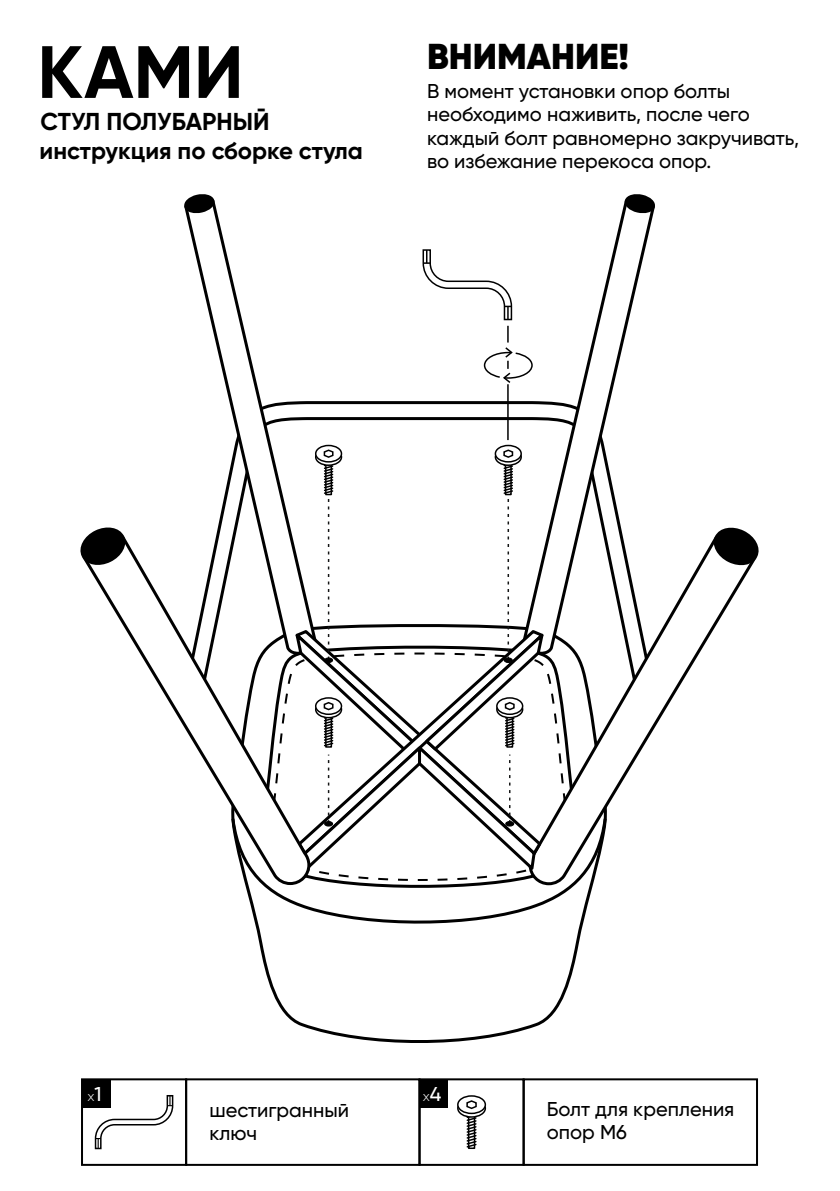
<style>
.page{position:relative;width:840px;height:1191px;background:#fff}
.page>*{position:absolute;margin:0;border:0;box-sizing:border-box;transform-origin:0 0}
.t1{font:700 73.8px "Gilroy";color:#000}
.t2{font:900 36px "Gilroy";color:#000}
.t3{font:700 24.4px "Gilroy";color:#000}
.t4{font:700 24px "Gilroy";color:#000}
.t5{font:500 20px/23.6px "Gilroy";color:#000}
.t6{font:300 14px "Gilroy";color:#fff}
.s1{font-weight:500;font-size:20px}
</style>
<div class="page">
<svg style="left:94px;top:1094px;width:80px;height:56px"></svg>
<div style="left:81px;top:1078px;width:106px;height:87px;border:2px solid #000"></div>
<div style="left:82px;top:1079px;width:28px;height:28px;background:#000"></div>
<div style="left:185px;top:1078px;width:235px;height:87px;border:2px solid #000"></div>
<div style="left:467px;top:1107px;width:8px;height:42px;border:2px solid #000"></div>
<svg style="left:457px;top:1098px;width:29px;height:19px"></svg>
<svg style="left:457px;top:1095px;width:29px;height:19px"></svg>
<svg style="left:465px;top:1099px;width:12px;height:49px"></svg>
<div style="left:418px;top:1078px;width:106px;height:87px;border:2px solid #000"></div>
<div style="left:419px;top:1079px;width:29px;height:28px;background:#000"></div>
<div style="left:522px;top:1078px;width:235px;height:87px;border:2px solid #000"></div>
<svg style="left:318px;top:399px;width:202px;height:66px"></svg>
<svg style="left:257px;top:624px;width:325px;height:419px"></svg>
<svg style="left:245px;top:886px;width:348px;height:45px"></svg>
<svg style="left:260px;top:874px;width:318px;height:20px"></svg>
<svg style="left:186px;top:215px;width:132px;height:411px"></svg>
<svg style="left:184px;top:194px;width:34px;height:21px"></svg>
<svg style="left:520px;top:215px;width:133px;height:411px"></svg>
<svg style="left:621px;top:194px;width:34px;height:21px"></svg>
<svg style="left:527px;top:533px;width:225px;height:353px"></svg>
<svg style="left:708px;top:527px;width:51px;height:39px"></svg>
<svg style="left:312px;top:626px;width:234px;height:248px"></svg>
<svg style="left:87px;top:532px;width:225px;height:354px"></svg>
<svg style="left:80px;top:527px;width:50px;height:39px"></svg>
<svg style="left:494px;top:448px;width:27px;height:18px"></svg>
<svg style="left:494px;top:445px;width:27px;height:17px"></svg>
<svg style="left:502px;top:448px;width:12px;height:211px"></svg>
<hr style="left:507px;top:384px;width:1px;height:56px;background:#000">
<svg style="left:422px;top:248px;width:111px;height:136px"></svg>
<svg style="left:503px;top:657px;width:9px;height:6px"></svg>
<svg style="left:315px;top:448px;width:27px;height:18px"></svg>
<div style="left:315px;top:445px;width:27px;height:17px;background:#fff;border:2px solid #000;border-radius:50%"></div>
<svg style="left:322px;top:448px;width:12px;height:211px"></svg>
<svg style="left:324px;top:657px;width:9px;height:6px"></svg>
<svg style="left:315px;top:700px;width:27px;height:18px"></svg>
<svg style="left:315px;top:697px;width:27px;height:18px"></svg>
<svg style="left:322px;top:700px;width:12px;height:47px"></svg>
<svg style="left:327px;top:754px;width:2px;height:67px"></svg>
<svg style="left:324px;top:821px;width:9px;height:5px"></svg>
<svg style="left:496px;top:700px;width:27px;height:18px"></svg>
<svg style="left:496px;top:697px;width:27px;height:18px"></svg>
<svg style="left:503px;top:700px;width:12px;height:47px"></svg>
<svg style="left:508px;top:754px;width:2px;height:67px"></svg>
<svg style="left:505px;top:821px;width:9px;height:5px"></svg>
<h1 class="t1" style="left:37px;top:39px;width:207px">КАМИ</h1>
<p class="t3" style="left:40px;top:110px;width:231px">СТУЛ ПОЛУБАРНЫЙ</p>
<p class="t4" style="left:40px;top:140px;width:325px">инструкция по сборке стула</p>
<h2 class="t2" style="left:427px;top:40px;width:203px">ВНИМАНИЕ!</h2>
<p class="t5" style="left:427px;top:80px;width:373px">В момент установки опор болты необходимо наживить, после чего каждый болт равномерно закручивать, во избежание перекоса опор.</p>
<p class="t6" style="left:87px;top:1090px;width:16px">х<span class="s1">1</span></p>
<p class="t5" style="left:209px;top:1099px;width:141px">шестигранный ключ</p>
<p class="t6" style="left:422px;top:1090px;width:20px">х<span class="s1">4</span></p>
<p class="t5" style="left:546px;top:1098px;width:189px">Болт для крепления опор М6</p>
</div>
